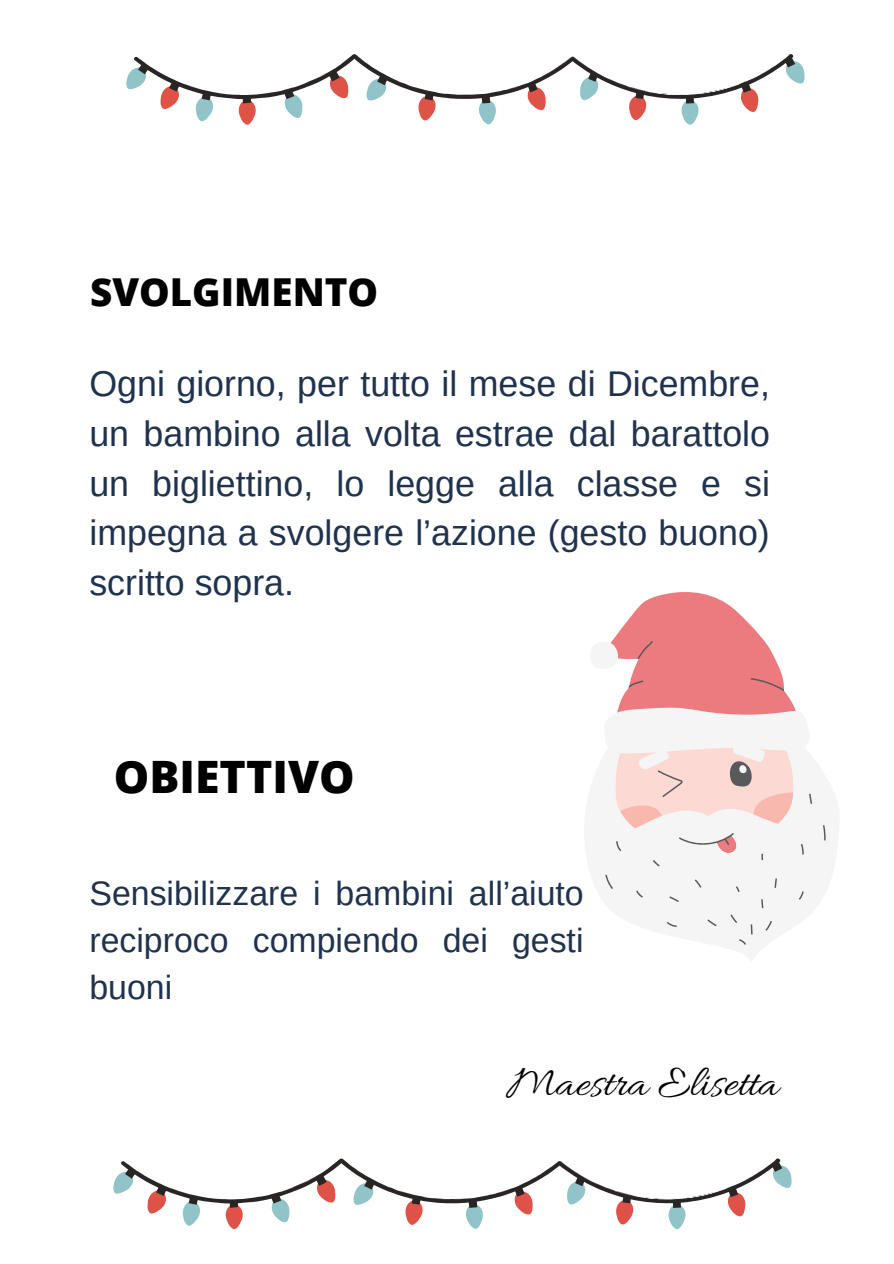
<style>
.page{position:relative;width:894px;height:1264px;background:#fff}
.page>*{position:absolute;margin:0;border:0;box-sizing:border-box;transform-origin:0 0}
.t1{font:44.7px "Allura";color:#000}
.t2{font:800 44.7px "Open Sans";color:#000}
.t3{font:800 38.55px "Open Sans";color:#000}
.t4{font:35.7px/49.7px "Arimo";color:#1f324e;text-align:justify}
.t5{font:33.9px/47.1px "Arimo";color:#1f324e;text-align:justify}
</style>
<div class="page">
<svg style="left:613px;top:592px;width:151px;height:48px;fill:#eb7b7e"></svg>
<svg style="left:605px;top:640px;width:220px;height:304px;fill:#f5f5f5"></svg>
<svg style="left:113px;top:1158px;width:678px;height:71px"></svg>
<svg style="left:126px;top:54px;width:678px;height:71px"></svg>
<p class="t3" style="left:90px;top:265px;width:290px">SVOLGIMENTO</p>
<p class="t4" style="left:89px;top:359px;width:682px">Ogni giorno, per tutto il mese di Dicembre, un bambino alla volta estrae dal barattolo un bigliettino, lo legge alla classe e si impegna a svolgere l’azione (gesto buono) scritto sopra.</p>
<p class="t2" style="left:114px;top:744px;width:242px">OBIETTIVO</p>
<p class="t5" style="left:89px;top:869px;width:495px">Sensibilizzare i bambini all’aiuto reciproco compiendo dei gesti buoni</p>
<p class="t1" style="left:506px;top:1057px;width:274px">Maestra Elisetta</p>
</div>
